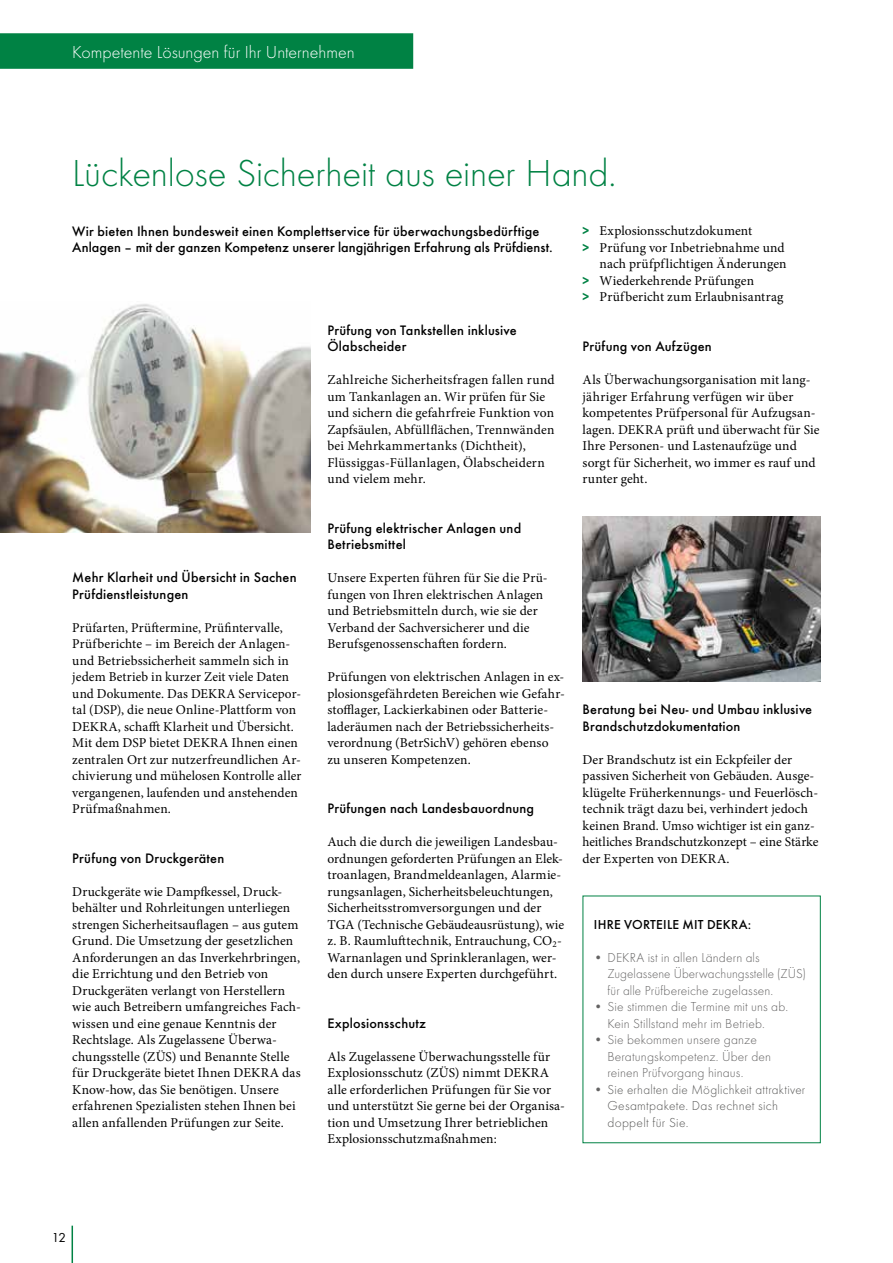
<style>
.page{position:relative;width:893px;height:1263px;background:#fff}
.page>*{position:absolute;margin:0;border:0;box-sizing:border-box;transform-origin:0 0}
.t1{font:300 39px "Futura";letter-spacing:-.005em;color:#008244}
.t2{font:300 18px "Futura";letter-spacing:-.005em;color:#fff}
.t3{font:500 14.25px/16.5px "Futura";letter-spacing:.015em;color:#000}
.t4{font:13.5px/16.5px "Minion Pro";letter-spacing:.01em;color:#000}
.t5{font:300 13.5px/16.5px "Futura";letter-spacing:.01em;color:#646363}
.t6{font:300 13.5px/16.5px "Futura";letter-spacing:.02em;color:#575756}
.t7{font:500 13.5px "Futura";letter-spacing:.015em;color:#000}
.t8{font:13.5px "Futura Boo";color:#000}
.s1{font-family:"Futura Dem";color:#008244}
.s2{color:#646363}
</style>
<div class="page">
<div style="left:0;top:33px;width:413px;height:36px;background:#008244"></div>
<hr style="left:72px;top:1226px;width:1px;height:37px;background:#008244">
<img style="left:0;top:304px;width:310px;height:228px">
<img style="left:583px;top:516px;width:238px;height:165px">
<h2 class="t2" style="left:72px;top:40px;width:284px">Kompetente Lösungen für Ihr Unternehmen</h2>
<h1 class="t1" style="left:72px;top:148px;width:545px">Lückenlose Sicherheit aus einer Hand.</h1>
<p class="t3" style="left:72px;top:221px;width:482px">Wir bieten Ihnen bundesweit einen Komplettservice für überwachungsbedürftige<br>Anlagen – mit der ganzen Kompetenz unserer langjährigen Erfahrung als Prüfdienst.</p>
<p class="t3" style="left:72px;top:568px;width:226px">Mehr Klarheit und Übersicht in Sachen<br>Prüfdienstleistungen</p>
<p class="t4" style="left:72px;top:619px;width:231px">Prüfarten, Prüftermine, Prüfintervalle, Prüfberichte – im Bereich der Anlagen&shy;und Betriebssicherheit sammeln sich in jedem Betrieb in kurzer Zeit viele Daten und Dokumente. Das DEKRA Servicepor&shy;tal (DSP), die neue Online-Plattform von DEKRA, schafft Klarheit und Übersicht.<br>Mit dem DSP bietet DEKRA Ihnen einen zentralen Ort zur nutzerfreundlichen Ar&shy;chivierung und mühelosen Kontrolle aller vergangenen, laufenden und anstehenden Prüfmaßnahmen.</p>
<p class="t3" style="left:72px;top:848px;width:154px">Prüfung von Druckgeräten</p>
<p class="t4" style="left:72px;top:883px;width:230px">Druckgeräte wie Dampfkessel, Druck&shy;behälter und Rohrleitungen unterliegen strengen Sicherheitsauflagen – aus gutem Grund. Die Umsetzung der gesetzlichen Anforderungen an das Inverkehrbringen, die Errichtung und den Betrieb von Druckgeräten verlangt von Herstellern wie auch Betreibern umfangreiches Fach&shy;wissen und eine genaue Kenntnis der Rechtslage. Als Zugelassene Überwa&shy;chungsstelle (ZÜS) und Benannte Stelle für Druckgeräte bietet Ihnen DEKRA das Know-how, das Sie benötigen. Unsere erfahrenen Spezialisten stehen Ihnen bei allen anfallenden Prüfungen zur Seite.</p>
<p class="t3" style="left:327px;top:320px;width:191px">Prüfung von Tankstellen inklusive<br>Ölabscheider</p>
<p class="t4" style="left:327px;top:372px;width:229px">Zahlreiche Sicherheitsfragen fallen rund um Tankanlagen an. Wir prüfen für Sie und sichern die gefahrfreie Funktion von Zapfsäulen, Abfüllflächen, Trennwänden bei Mehrkammertanks (Dichtheit), Flüssiggas-Füllanlagen, Ölabscheidern und vielem mehr.</p>
<p class="t3" style="left:327px;top:518px;width:195px">Prüfung elektrischer Anlagen und<br>Betriebsmittel</p>
<p class="t4" style="left:327px;top:570px;width:222px">Unsere Experten führen für Sie die Prü&shy;fungen von Ihren elektrischen Anlagen und Betriebsmitteln durch, wie sie der Verband der Sachversicherer und die Berufsgenossenschaften fordern.</p>
<p class="t4" style="left:327px;top:668px;width:239px">Prüfungen von elektrischen Anlagen in ex&shy;plosionsgefährdeten Bereichen wie Gefahr&shy;stofflager, Lackierkabinen oder Batterie&shy;laderäumen nach der Betriebssicherheits&shy;verordnung (BetrSichV) gehören ebenso<br>zu unseren Kompetenzen.</p>
<p class="t3" style="left:327px;top:799px;width:208px">Prüfungen nach Landesbauordnung</p>
<p class="t4" style="left:327px;top:834px;width:238px">Auch die durch die jeweiligen Landesbau&shy;ordnungen geforderten Prüfungen an Elek&shy;troanlagen, Brandmeldeanlagen, Alarmie&shy;rungsanlagen, Sicherheitsbeleuchtungen, Sicherheitsstromversorgungen und der TGA (Technische Gebäudeausrüstung), wie z. B. Raumlufttechnik, Entrauchung, CO<sub>2</sub>- Warnanlagen und Sprinkleranlagen, wer&shy;den durch unsere Experten durchgeführt.</p>
<p class="t3" style="left:327px;top:1013px;width:100px">Explosionsschutz</p>
<p class="t4" style="left:327px;top:1048px;width:239px">Als Zugelassene Überwachungsstelle für Explosionsschutz (ZÜS) nimmt DEKRA alle erforderlichen Prüfungen für Sie vor und unterstützt Sie gerne bei der Organisa&shy;tion und Umsetzung Ihrer betrieblichen Explosionsschutzmaßnahmen:</p>
<p class="t4" style="left:583px;top:223px;width:171px"><span class="s1">&gt;</span> Explosionsschutzdokument</p>
<p class="t4" style="left:583px;top:239px;width:204px"><span class="s1">&gt;</span> Prüfung vor Inbetriebnahme und</p>
<p class="t4" style="left:600px;top:256px;width:188px">nach prüfpflichtigen Änderungen</p>
<p class="t4" style="left:583px;top:272px;width:173px"><span class="s1">&gt;</span> Wiederkehrende Prüfungen</p>
<p class="t4" style="left:583px;top:289px;width:202px"><span class="s1">&gt;</span> Prüfbericht zum Erlaubnisantrag</p>
<p class="t3" style="left:583px;top:337px;width:131px">Prüfung von Aufzügen</p>
<p class="t4" style="left:583px;top:372px;width:238px">Als Überwachungsorganisation mit lang&shy;jähriger Erfahrung verfügen wir über kompetentes Prüfpersonal für Aufzugsan&shy;lagen. DEKRA prüft und überwacht für Sie Ihre Personen- und Lastenaufzüge und sorgt für Sicherheit, wo immer es rauf und runter geht.</p>
<p class="t3" style="left:583px;top:700px;width:231px">Beratung bei Neu- und Umbau inklusive<br>Brandschutzdokumentation</p>
<p class="t4" style="left:583px;top:751px;width:238px">Der Brandschutz ist ein Eckpfeiler der passiven Sicherheit von Gebäuden. Ausge&shy;klügelte Früherkennungs- und Feuerlösch&shy;technik trägt dazu bei, verhindert jedoch keinen Brand. Umso wichtiger ist ein ganz&shy;heitliches Brandschutzkonzept – eine Stärke der Experten von DEKRA.</p>
<p class="t7" style="left:594px;top:914px;width:159px">IHRE VORTEILE MIT DEKRA:</p>
<p class="t5" style="left:607px;top:948px;width:200px;text-indent:-13px">• DEKRA ist in allen Ländern als<br>Zugelassene Überwachungsstelle (ZÜS) für alle Prüfbereiche zugelassen.</p>
<p class="t5" style="left:607px;top:998px;width:182px;text-indent:-14px">• Sie stimmen die Termine mit uns ab.<br>Kein Stillstand mehr im Betrieb.</p>
<p class="t5" style="left:607px;top:1031px;width:165px;text-indent:-14px">• Sie bekommen unsere ganze<br>Beratungskompetenz. Über den reinen Prüfvorgang hinaus.</p>
<p class="t6" style="left:607px;top:1080px;width:199px;text-indent:-14px"><span class="s2">•</span> Sie erhalten die Möglichkeit attraktiver<br>Gesamtpakete. Das rechnet sich doppelt für Sie.</p>
<p class="t8" style="left:52px;top:1228px;width:15px">12</p>
</div>
